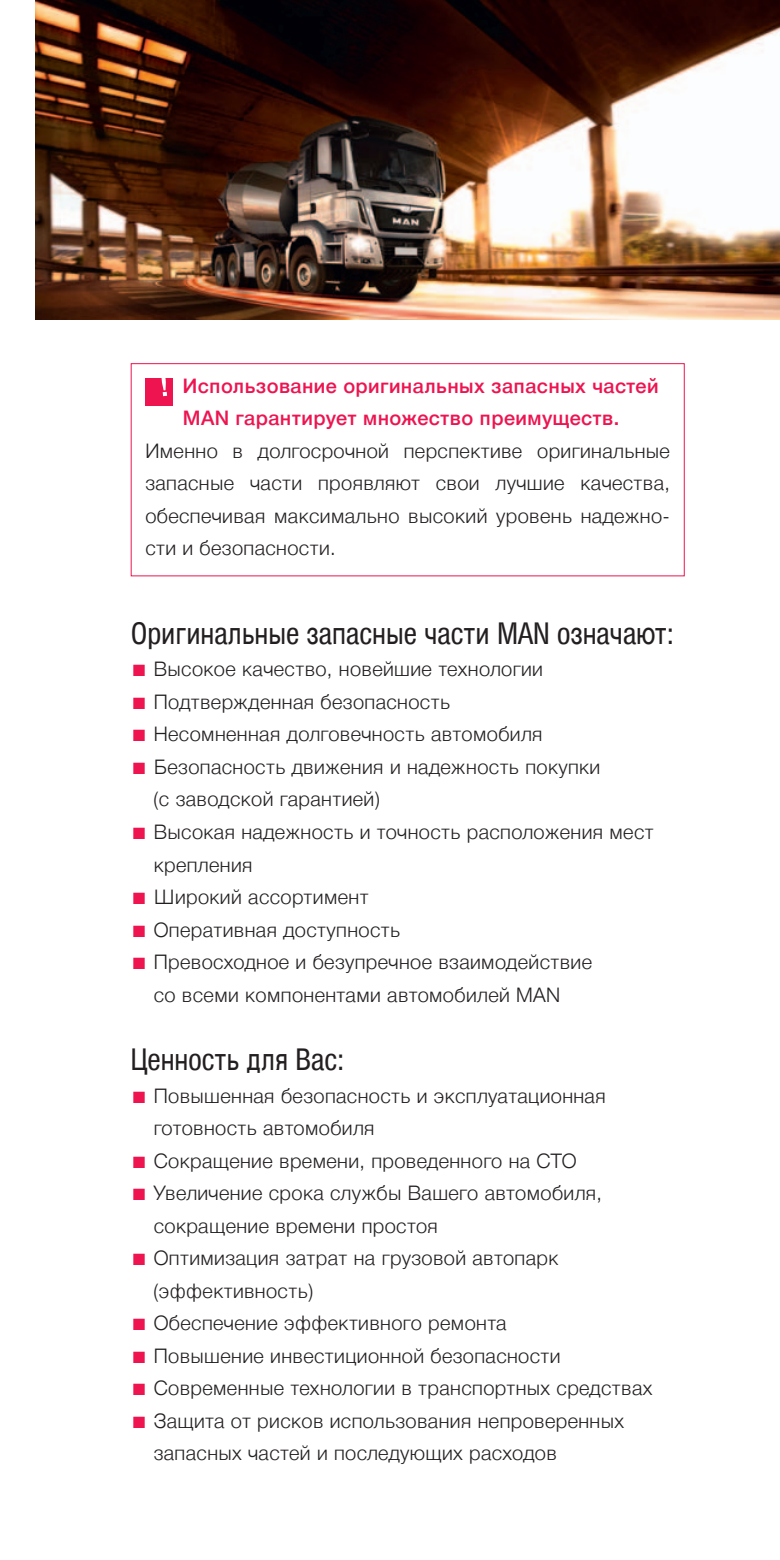
<style>
.page{position:relative;width:780px;height:1560px;background:#fff}
.page>*{position:absolute;margin:0;border:0;box-sizing:border-box;transform-origin:0 0}
.t1{font:30px "Man Global Condensed";color:#231f20}
.t2{font:300 20px/32.5px "Man Global";letter-spacing:.02em;color:#231f20}
.t3{font:500 20px/32.5px "Man Global";letter-spacing:.02em;color:#ed1450}
.s1{font-style:italic;color:#ed1450}
</style>
<div class="page">
<div style="left:131px;top:363px;width:553px;height:213px;border:1px solid #ed1450"></div>
<div style="left:145px;top:378px;width:28px;height:28px;background:#ed1450"></div>
<svg style="left:161px;top:378px;width:6px;height:18px"></svg>
<img style="left:35px;top:0;width:745px;height:319px">
<p class="t3" style="left:183px;top:369px;width:477px">Использование оригинальных запасных частей<br>MAN гарантирует множество преимуществ.</p>
<p class="t2" style="left:145px;top:434px;width:526px;text-align:justify">Именно в долгосрочной перспективе оригинальные запасные части проявляют свои лучшие качества, обеспечивая максимально высокий уровень надежно&shy;сти и безопасности.</p>
<h1 class="t1" style="left:131px;top:614px;width:545px">Оригинальные запасные части MAN означают:</h1>
<p class="t2" style="left:131px;top:652px;width:414px"><span class="s1">■</span> Высокое качество, новейшие технологии</p>
<p class="t2" style="left:131px;top:685px;width:321px"><span class="s1">■</span> Подтвержденная безопасность</p>
<p class="t2" style="left:131px;top:717px;width:413px"><span class="s1">■</span> Несомненная долговечность автомобиля</p>
<p class="t2" style="left:154px;top:750px;width:448px;text-indent:-23px"><span class="s1">■</span> Безопасность движения и надежность покупки (с заводской гарантией)</p>
<p class="t2" style="left:154px;top:815px;width:501px;text-indent:-23px"><span class="s1">■</span> Высокая надежность и точность расположения мест крепления</p>
<p class="t2" style="left:131px;top:880px;width:239px"><span class="s1">■</span> Широкий ассортимент</p>
<p class="t2" style="left:131px;top:912px;width:271px"><span class="s1">■</span> Оперативная доступность</p>
<p class="t2" style="left:131px;top:945px;width:463px;text-align:center"><span class="s1">■</span> Превосходное и безупречное взаимодействие со всеми компонентами автомобилей MAN</p>
<h1 class="t1" style="left:131px;top:1040px;width:215px">Ценность для Вас:</h1>
<p class="t2" style="left:154px;top:1078px;width:453px;text-indent:-23px"><span class="s1">■</span> Повышенная безопасность и эксплуатационная готовность автомобиля</p>
<p class="t2" style="left:131px;top:1143px;width:447px"><span class="s1">■</span> Сокращение времени, проведенного на СТО</p>
<p class="t2" style="left:154px;top:1176px;width:450px;text-indent:-23px"><span class="s1">■</span> Увеличение срока службы Вашего автомобиля, сокращение времени простоя</p>
<p class="t2" style="left:154px;top:1241px;width:406px;text-indent:-23px"><span class="s1">■</span> Оптимизация затрат на грузовой автопарк (эффективность)</p>
<p class="t2" style="left:131px;top:1306px;width:377px"><span class="s1">■</span> Обеспечение эффективного ремонта</p>
<p class="t2" style="left:131px;top:1338px;width:431px"><span class="s1">■</span> Повышение инвестиционной безопасности</p>
<p class="t2" style="left:131px;top:1371px;width:523px"><span class="s1">■</span> Современные технологии в транспортных средствах</p>
<p class="t2" style="left:154px;top:1403px;width:472px;text-indent:-23px"><span class="s1">■</span> Защита от рисков использования непроверенных запасных частей и последующих расходов</p>
</div>
